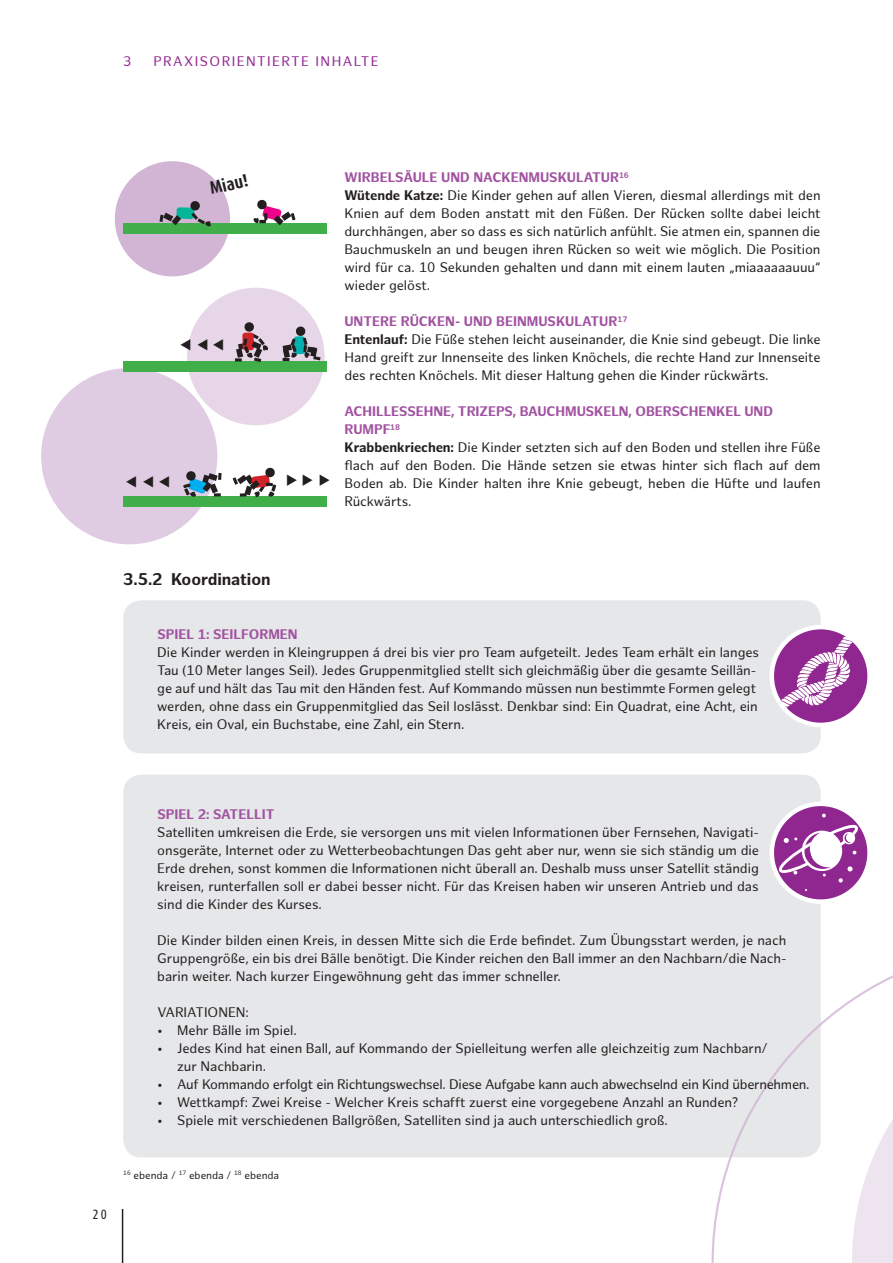
<style>
.page{position:relative;width:893px;height:1263px;background:#fff}
.page>*{position:absolute;margin:0;border:0;box-sizing:border-box;transform-origin:0 0}
.t1{font:700 18px "Dax Condensed";color:#231f20}
.t2{font:700 16.5px "Hamburg Sans";color:#231f20}
.t3{font:13.5px/18px "Hamburg Sans";letter-spacing:-.005em;color:#231f20}
.t4{font:700 13.5px "Hamburg Sans";letter-spacing:-.005em;color:#a153a1}
.t5{font:13.5px "Hamburg Sans";letter-spacing:.105em;color:#90268f}
.t6{font:13.5px "Dax Condensed";color:#231f20}
.t7{font:10.5px "Hamburg Sans";letter-spacing:-.005em;color:#231f20}
.s1{font-weight:700;color:#a153a1}
.s2{font-weight:700}
</style>
<div class="page">
<hr style="left:122px;top:1209px;width:1px;height:54px;background:#231f20">
<div style="left:123px;top:775px;width:698px;height:382px;background:#e6e7e9;border-radius:18px"></div>
<div style="left:123px;top:600px;width:698px;height:153px;background:#e6e7e9;border-radius:18px"></div>
<svg style="left:711px;top:975px;width:182px;height:288px"></svg>
<div style="left:115px;top:161px;width:115px;height:115px;background:#d2b5d5;border-radius:50%"></div>
<div style="left:41px;top:368px;width:176px;height:176px;background:#dfcce3;border-radius:50%"></div>
<div style="left:187px;top:288px;width:138px;height:137px;background:#e6d6e8;border-radius:50%"></div>
<div style="left:123px;top:224px;width:204px;height:10px;background:#40ae49"></div>
<svg style="left:253px;top:199px;width:43px;height:26px"></svg>
<svg style="left:159px;top:201px;width:52px;height:26px"></svg>
<div style="left:123px;top:496px;width:204px;height:10px;background:#40ae49"></div>
<div style="left:123px;top:361px;width:204px;height:10px;background:#40ae49"></div>
<svg style="left:235px;top:322px;width:33px;height:40px"></svg>
<svg style="left:283px;top:326px;width:38px;height:35px"></svg>
<svg style="left:233px;top:467px;width:43px;height:30px"></svg>
<svg style="left:183px;top:470px;width:39px;height:27px"></svg>
<svg style="left:772px;top:804px;width:98px;height:98px;background:#a753a6"></svg>
<div style="left:769px;top:801px;width:103px;height:103px;border:4px solid #fff;border-radius:50%"></div>
<svg style="left:778px;top:814px;width:81px;height:68px"></svg>
<svg style="left:772px;top:627px;width:98px;height:98px"></svg>
<svg style="left:778px;top:631px;width:77px;height:81px;background:#b36bb2"></svg>
<div style="left:769px;top:625px;width:103px;height:102px;border:4px solid #fff;border-radius:50%"></div>
<p class="t5" style="left:123px;top:54px;width:10px">3</p>
<p class="t5" style="left:153px;top:54px;width:78px">Praxisorientierte</p>
<p class="t5" style="left:316px;top:54px;width:16px">Inhalte</p>
<h1 class="t1" style="left:208px;top:179px;width:40px;rotate:-13deg">Miau!</h1>
<p class="t2" style="left:123px;top:570px;width:149px">3.5.2 KOORDINATION</p>
<p class="t4" style="left:344px;top:170px;width:158px">WI RBELSÄULE UND NACKE</p>
<p class="t3" style="left:344px;top:169px;width:478px;text-indent:174px"><span class="s1">NMUSKULATUR</span><sup>16<br></sup><span class="s2">WÜTENDE KATZE:</span> Die Kinder gehen auf allen Vieren, diesmal allerdings mit den Knien auf dem Boden anstatt mit den Füßen. Der Rücken sollte dabei leicht durchhängen, aber so dass es sich natürlich anfühlt. Sie atmen ein, spannen die Bauchmuskeln an und beugen ihren Rücken so weit wie möglich. Die Position wird für ca. 10 Sekunden gehalten und dann mit einem lauten „miaaaaaauuu“ wieder gelöst.</p>
<p class="t4" style="left:344px;top:314px;width:66px">UNTERE RÜCKE</p>
<p class="t3" style="left:344px;top:313px;width:478px;text-indent:101px"><span class="s1">N- UND BEINMUSKULATUR</span><sup>17<br></sup><span class="s2">ENTENLAUF:</span> Die Füße stehen leicht auseinander, die Knie sind gebeugt. Die linke Hand greift zur Innenseite des linken Knöchels, die rechte Hand zur Innenseite des rechten Knöchels. Mit dieser Haltung gehen die Kinder rückwärts.</p>
<p class="t4" style="left:344px;top:404px;width:9px">ACHI</p>
<p class="t4" style="left:376px;top:404px;width:25px">LLESSEH</p>
<p class="t4" style="left:433px;top:404px;width:51px">NE, TRIZEPS</p>
<p class="t4" style="left:513px;top:404px;width:83px">, BAUCHMUSKE</p>
<p class="t4" style="left:611px;top:404px;width:34px">LN, OBE</p>
<p class="t4" style="left:663px;top:404px;width:19px">RSCHE</p>
<p class="t4" style="left:706px;top:404px;width:68px">NKEL UND</p>
<p class="t3" style="left:344px;top:421px;width:478px"><span class="s1">RUMPF</span><sup>18<br></sup><span class="s2">KRABBENKRIECHEN:</span> Die Kinder setzten sich auf den Boden und stellen ihre Füße flach auf den Boden. Die Hände setzen sie etwas hinter sich flach auf dem Boden ab. Die Kinder halten ihre Knie gebeugt, heben die Hüfte und laufen Rückwärts.</p>
<p class="t4" style="left:157px;top:627px;width:142px">SPIEL 1: SEILFORMEN</p>
<p class="t3" style="left:157px;top:644px;width:603px">Die Kinder werden in Kleingruppen á drei bis vier pro Team aufgeteilt. Jedes Team erhält ein langes Tau (10 Meter langes Seil). Jedes Gruppenmitglied stellt sich gleichmäßig über die gesamte Seillän&shy;ge auf und hält das Tau mit den Händen fest. Auf Kommando müssen nun bestimmte Formen gelegt werden, ohne dass ein Gruppenmitglied das Seil loslässt. Denkbar sind: Ein Quadrat, eine Acht, ein Kreis, ein Oval, ein Buchstabe, eine Zahl, ein Stern.</p>
<p class="t6" style="left:93px;top:1207px;width:16px">20</p>
<p class="t4" style="left:157px;top:807px;width:119px">SPIEL 2: SATELLIT</p>
<p class="t3" style="left:157px;top:824px;width:603px;text-align:justify">Satelliten umkreisen die Erde, sie versorgen uns mit vielen Informationen über Fernsehen, Navigati&shy;onsgeräte, Internet oder zu Wetterbeobachtungen Das geht aber nur, wenn sie sich ständig um die Erde drehen, sonst kommen die Informationen nicht überall an. Deshalb muss unser Satellit ständig kreisen, runterfallen soll er dabei besser nicht. Für das Kreisen haben wir unseren Antrieb und das sind die Kinder des Kurses.</p>
<p class="t3" style="left:157px;top:932px;width:631px;text-align:justify">Die Kinder bilden einen Kreis, in dessen Mitte sich die Erde befindet. Zum Übungsstart werden, je nach Gruppengröße, ein bis drei Bälle benötigt. Die Kinder reichen den Ball immer an den Nachbarn/die Nach&shy;barin weiter. Nach kurzer Eingewöhnung geht das immer schneller.</p>
<p class="t3" style="left:157px;top:1004px;width:16px">Variati</p>
<p class="t3" style="left:208px;top:1004px;width:21px">onen</p>
<p class="t3" style="left:246px;top:1004px;width:5px">:</p>
<p class="t3" style="left:157px;top:1022px;width:141px">• Mehr Bälle im Spiel.</p>
<p class="t3" style="left:177px;top:1040px;width:592px;text-indent:-20px">• Jedes Kind hat einen Ball, auf Kommando der Spielleitung werfen alle gleichzeitig zum Nachbarn/ zur Nachbarin.</p>
<p class="t3" style="left:157px;top:1076px;width:654px">• Auf Kommando erfolgt ein Richtungswechsel. Diese Aufgabe kann auch abwechselnd ein Kind übernehmen.</p>
<p class="t3" style="left:157px;top:1094px;width:582px">• Wettkampf: Zwei Kreise - Welcher Kreis schafft zuerst eine vorgegebene Anzahl an Runden?</p>
<p class="t3" style="left:157px;top:1112px;width:512px">• Spiele mit verschiedenen Ballgrößen, Satelliten sind ja auch unterschiedlich groß.</p>
<p class="t7" style="left:123px;top:1169px;width:157px"><sup>16</sup> ebenda / <sup>17</sup> ebenda / <sup>18</sup> ebenda</p>
</div>
